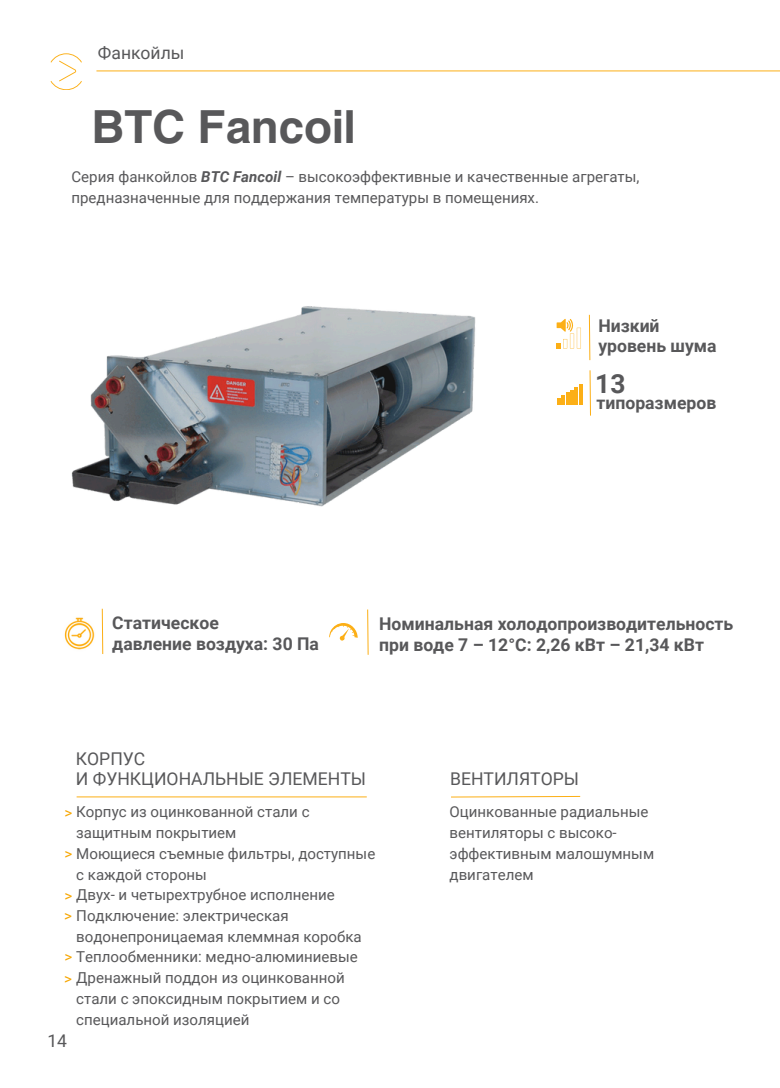
<style>
.page{position:relative;width:780px;height:1088px;background:#fff}
.page>*{position:absolute;margin:0;border:0;box-sizing:border-box;transform-origin:0 0}
.t1{font:700 45.12px "Helios";color:#58585a}
.t2{font:700 26.38px "Roboto";color:#58585a}
.t3{font:700 17.5px/20.8px "Roboto";color:#58585a}
.t4{font:17.5px/19.8px "Roboto";color:#58585a}
.t5{font:15px/20.8px "Roboto";color:#58585a}
.s1{font-weight:700;font-style:italic}
.s2{color:#f7a600}
</style>
<div class="page">
<img style="left:71px;top:306px;width:405px;height:201px">
<hr style="left:77px;top:796px;width:289px;height:1px;background:#fcaf16">
<svg style="left:451px;top:795px;width:129px;height:3px"></svg>
<svg style="left:556px;top:319px;width:24px;height:29px"></svg>
<svg style="left:588px;top:314px;width:2px;height:47px"></svg>
<svg style="left:557px;top:393px;width:12px;height:11px"></svg>
<hr style="left:570px;top:390px;width:3px;height:14px;background:#fcaf16">
<hr style="left:574px;top:387px;width:3px;height:17px;background:#fcaf16">
<hr style="left:579px;top:384px;width:3px;height:20px;background:#fcaf16">
<svg style="left:589px;top:370px;width:2px;height:46px"></svg>
<svg style="left:101px;top:608px;width:3px;height:46px"></svg>
<svg style="left:329px;top:623px;width:28px;height:17px"></svg>
<svg style="left:367px;top:609px;width:2px;height:46px"></svg>
<img style="left:64px;top:617px;width:31px;height:33px">
<svg style="left:50px;top:53px;width:32px;height:37px"></svg>
<hr style="left:96px;top:70px;width:683px;height:1px;background:#fcaf16">
<p class="t4" style="left:98px;top:43px;width:88px">Фанкойлы</p>
<p class="t1" style="left:92px;top:98px;width:265px">BTC Fancoil</p>
<h3 class="t5" style="left:71px;top:167px;width:569px">Серия фанкойлов <span class="s1">BTC Fancoil</span> – высокоэффективные и качественные агрегаты, предназначенные для поддержания температуры в помещениях.</h3>
<h3 class="t3" style="left:598px;top:315px;width:120px">Низкий уровень шума</h3>
<p class="t2" style="left:595px;top:368px;width:32px">13</p>
<h1 class="t3" style="left:596px;top:392px;width:121px">типоразмеров</h1>
<p class="t3" style="left:112px;top:613px;width:208px">Статическое<br>давление воздуха: 30 Па</p>
<p class="t3" style="left:379px;top:613px;width:355px">Номинальная холодопроизводительность при воде 7 – 12°С: 2,26 кВт – 21,34 кВт</p>
<p class="t4" style="left:76px;top:749px;width:291px">КОРПУС<br>И ФУНКЦИОНАЛЬНЫЕ ЭЛЕМЕНТЫ</p>
<p class="t4" style="left:450px;top:769px;width:130px">ВЕНТИЛЯТОРЫ</p>
<h3 class="t5" style="left:64px;top:802px;width:246px"><span class="s2">&gt;</span> Корпус из оцинкованной стали с</h3>
<p class="t5" style="left:76px;top:822px;width:161px">защитным покрытием</p>
<p class="t5" style="left:64px;top:843px;width:312px"><span class="s2">&gt;</span> Моющиеся съемные фильтры, доступные</p>
<p class="t5" style="left:76px;top:864px;width:132px">с каждой стороны</p>
<p class="t5" style="left:64px;top:884px;width:272px"><span class="s2">&gt;</span> Двух- и четырехтрубное исполнение</p>
<p class="t5" style="left:64px;top:905px;width:226px"><span class="s2">&gt;</span> Подключение: электрическая</p>
<p class="t5" style="left:76px;top:926px;width:287px">водонепроницаемая клеммная коробка</p>
<p class="t5" style="left:64px;top:947px;width:295px"><span class="s2">&gt;</span> Теплообменники: медно-алюминиевые</p>
<h2 class="t5" style="left:64px;top:967px;width:282px"><span class="s2">&gt;</span> Дренажный поддон из оцинкованной</h2>
<h2 class="t5" style="left:76px;top:988px;width:265px">стали с эпоксидным покрытием и со</h2>
<p class="t5" style="left:76px;top:1009px;width:174px">специальной изоляцией</p>
<p class="t4" style="left:47px;top:1031px;width:21px">14</p>
<p class="t5" style="left:449px;top:802px;width:206px">Оцинкованные радиальные вентиляторы с высоко&shy;эффективным малошумным двигателем</p>
</div>
